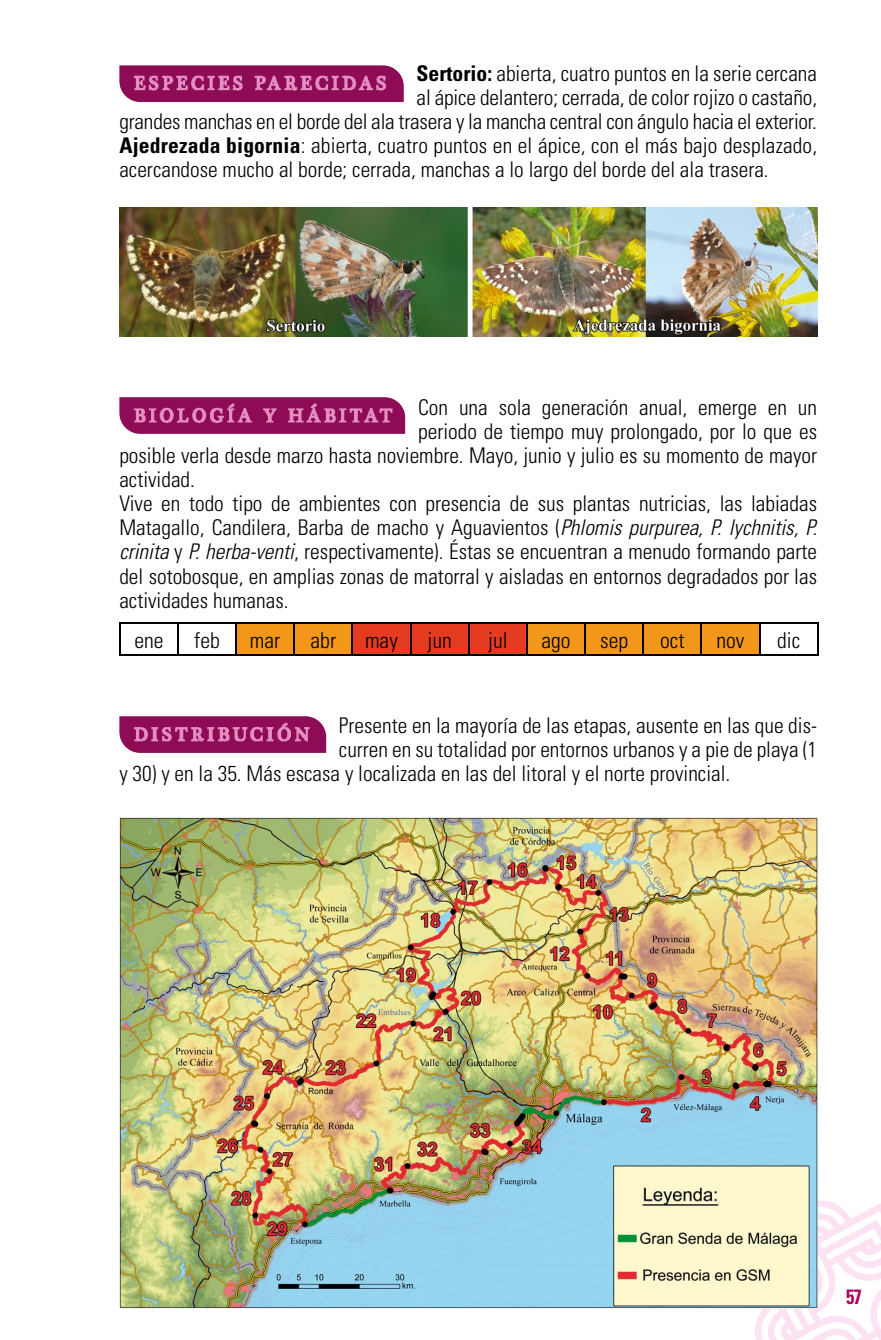
<style>
.page{position:relative;width:881px;height:1340px;background:#fff}
.page>*{position:absolute;margin:0;border:0;box-sizing:border-box;transform-origin:0 0}
.t1{font:300 condensed 21.82px "Univers";color:#000}
.t2{font:300 condensed 21.6px "Univers";color:#000}
.t3{font:700 condensed 20.7px "Univers";color:#b00060;scale:.9 1}
.s1{font-weight:700}
.s2{font-style:italic}
</style>
<div class="page">
<svg style="left:754px;top:1200px;width:126px;height:139px"></svg>
<img style="left:119px;top:207px;width:697px;height:129px">
<img style="left:119px;top:817px;width:697px;height:490px">
<svg style="left:236px;top:623px;width:522px;height:31px;background:#e3731b"></svg>
<hr style="left:119px;top:622px;width:59px;height:1px;background:#000">
<hr style="left:119px;top:623px;width:1px;height:31px;background:#000">
<hr style="left:178px;top:622px;width:58px;height:1px;background:#000">
<hr style="left:177px;top:623px;width:1px;height:31px;background:#000">
<hr style="left:236px;top:622px;width:58px;height:1px;background:#000">
<hr style="left:235px;top:623px;width:1px;height:31px;background:#000">
<hr style="left:294px;top:622px;width:58px;height:1px;background:#000">
<hr style="left:293px;top:623px;width:2px;height:31px;background:#000">
<hr style="left:352px;top:622px;width:58px;height:1px;background:#000">
<hr style="left:351px;top:623px;width:2px;height:31px;background:#000">
<hr style="left:410px;top:622px;width:58px;height:1px;background:#000">
<hr style="left:410px;top:623px;width:1px;height:31px;background:#000">
<hr style="left:468px;top:622px;width:58px;height:1px;background:#000">
<hr style="left:468px;top:623px;width:1px;height:31px;background:#000">
<hr style="left:526px;top:622px;width:59px;height:1px;background:#000">
<hr style="left:526px;top:623px;width:1px;height:31px;background:#000">
<hr style="left:585px;top:622px;width:58px;height:1px;background:#000">
<hr style="left:584px;top:623px;width:1px;height:31px;background:#000">
<hr style="left:643px;top:622px;width:58px;height:1px;background:#000">
<hr style="left:642px;top:623px;width:1px;height:31px;background:#000">
<hr style="left:701px;top:622px;width:58px;height:1px;background:#000">
<hr style="left:700px;top:623px;width:1px;height:31px;background:#000">
<hr style="left:759px;top:622px;width:59px;height:1px;background:#000">
<hr style="left:758px;top:623px;width:1px;height:31px;background:#000">
<hr style="left:817px;top:623px;width:1px;height:31px;background:#000">
<hr style="left:119px;top:654px;width:699px;height:1px;background:#000">
<img style="left:119px;top:65px;width:284px;height:37px">
<img style="left:119px;top:397px;width:286px;height:37px">
<img style="left:119px;top:716px;width:207px;height:37px">
<p class="t2" style="left:416px;top:65px;width:402px"><span class="s1">Sertorio:</span> abierta, cuatro puntos en la serie cercana</p>
<p class="t2" style="left:416px;top:89px;width:402px">al ápice delantero; cerrada, de color rojizo o castaño,</p>
<p class="t2" style="left:119px;top:114px;width:699px">grandes manchas en el borde del ala trasera y la mancha central con ángulo hacia el exterior.</p>
<p class="t2" style="left:119px;top:138px;width:699px"><span class="s1">Ajedrezada bigornia</span>: abierta, cuatro puntos en el ápice, con el más bajo desplazado,</p>
<p class="t2" style="left:119px;top:162px;width:650px">acercandose mucho al borde; cerrada, manchas a lo largo del borde del ala trasera.</p>
<p class="t2" style="left:418px;top:399px;width:400px">Con una sola generación anual, emerge en un</p>
<p class="t2" style="left:418px;top:423px;width:400px">periodo de tiempo muy prolongado, por lo que es</p>
<p class="t2" style="left:119px;top:447px;width:699px">posible verla desde marzo hasta noviembre. Mayo, junio y julio es su momento de mayor</p>
<p class="t2" style="left:119px;top:471px;width:77px">actividad.</p>
<p class="t2" style="left:119px;top:495px;width:699px">Vive en todo tipo de ambientes con presencia de sus plantas nutricias, las labiadas</p>
<p class="t2" style="left:119px;top:519px;width:699px">Matagallo, Candilera, Barba de macho y Aguavientos (<span class="s2">Phlomis purpurea, P. lychnitis, P.</span></p>
<p class="t2" style="left:119px;top:544px;width:699px"><span class="s2">crinita</span> y <span class="s2">P. herba-venti</span>, respectivamente). Éstas se encuentran a menudo formando parte</p>
<p class="t2" style="left:119px;top:568px;width:699px">del sotobosque, en amplias zonas de matorral y aisladas en entornos degradados por las</p>
<p class="t2" style="left:119px;top:592px;width:171px">actividades humanas.</p>
<p class="t1" style="left:134px;top:631px;width:31px">ene</p>
<p class="t1" style="left:194px;top:631px;width:27px">feb</p>
<p class="t1" style="left:250px;top:631px;width:32px">mar</p>
<p class="t1" style="left:310px;top:631px;width:27px">abr</p>
<p class="t1" style="left:365px;top:631px;width:34px">may</p>
<p class="t1" style="left:427px;top:631px;width:26px">jun</p>
<p class="t1" style="left:488px;top:631px;width:21px">jul</p>
<p class="t1" style="left:541px;top:631px;width:31px">ago</p>
<p class="t1" style="left:600px;top:631px;width:29px">sep</p>
<p class="t1" style="left:660px;top:631px;width:26px">oct</p>
<p class="t1" style="left:716px;top:631px;width:29px">nov</p>
<p class="t1" style="left:777px;top:631px;width:25px">dic</p>
<p class="t2" style="left:339px;top:717px;width:479px">Presente en la mayoría de las etapas, ausente en las que dis-</p>
<p class="t2" style="left:339px;top:741px;width:479px">curren en su totalidad por entornos urbanos y a pie de playa (1</p>
<p class="t2" style="left:119px;top:765px;width:612px">y 30) y en la 35. Más escasa y localizada en las del litoral y el norte provincial.</p>
<p class="t3" style="left:845px;top:1288px;width:19px">57</p>
</div>
